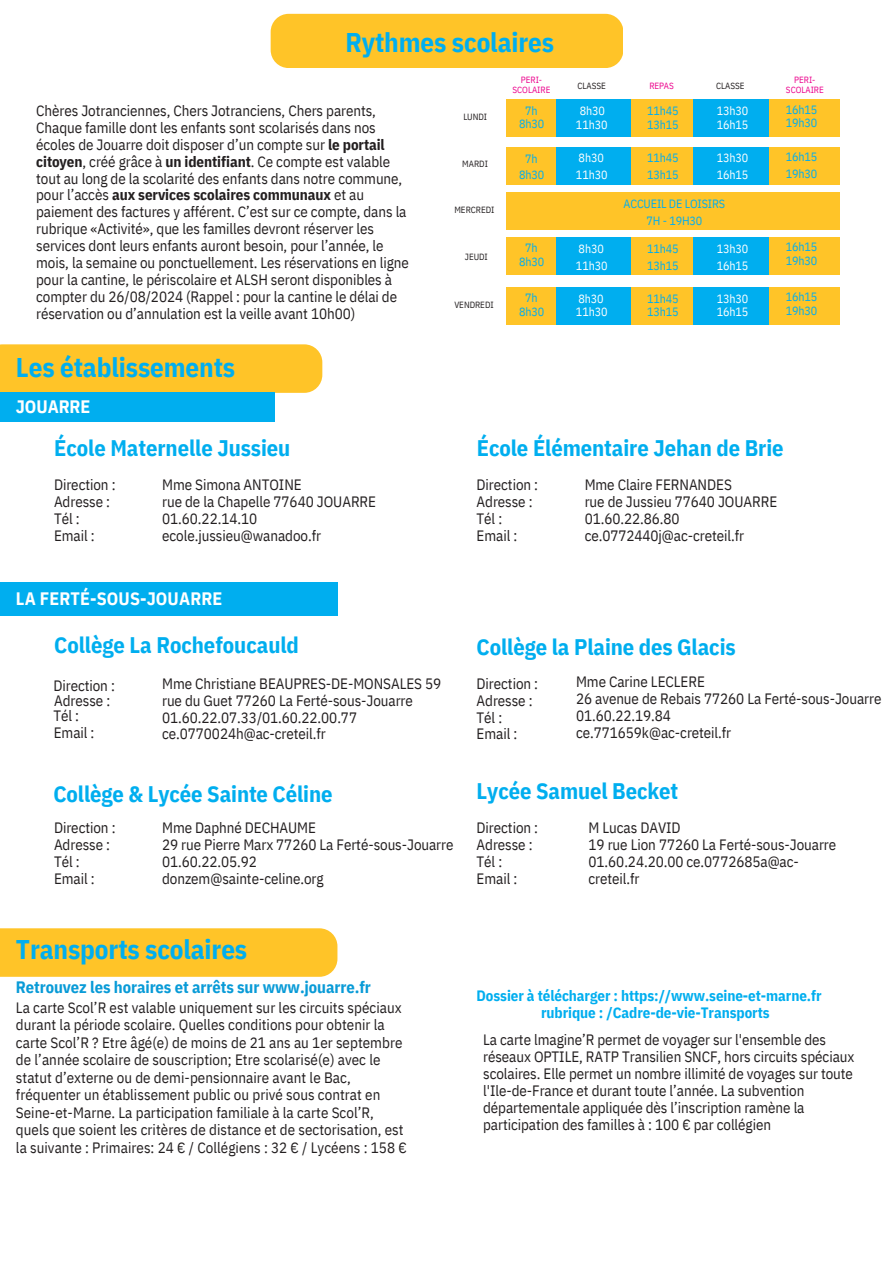
<style>
.page{position:relative;width:894px;height:1264px;background:#fff}
.page>*{position:absolute;margin:0;border:0;box-sizing:border-box;transform-origin:0 0}
.t1{font:700 27px "IBM Plex Sans Cond";letter-spacing:-.005em;color:#00aeef}
.t2{font:700 22.5px "IBM Plex Sans Cond";letter-spacing:-.005em;color:#00aeef}
.t3{font:700 18px "IBM Plex Sans Cond";letter-spacing:.005em;color:#fff}
.t4{font:700 16.5px "IBM Plex Sans Cond";letter-spacing:-.005em;color:#099bd7}
.t5{font:15px/16.8px "IBM Plex Sans Cond";letter-spacing:-.005em;color:#231f20}
.t6{font:700 15px/16.8px "IBM Plex Sans Cond";letter-spacing:-.005em;color:#00aeef}
.t7{font:12px/13.5px "IBM Plex Sans Cond";letter-spacing:-.01em;color:#00aeef}
.t8{font:12px/13.5px "IBM Plex Sans Cond";letter-spacing:-.01em;color:#fff}
.t9{font:9px "IBM Plex Sans Cond";letter-spacing:-.005em;color:#231f20}
.t10{font:9px/10.2px "IBM Plex Sans Cond";color:#ec008c;text-align:center}
.s1{font-weight:700}
</style>
<div class="page">
<div style="left:0;top:582px;width:337px;height:34px;background:#00aeef"></div>
<div style="left:0;top:928px;width:337px;height:48px;background:#ffc428"></div>
<div style="left:0;top:344px;width:322px;height:49px;background:#ffc428"></div>
<div style="left:0;top:393px;width:275px;height:29px;background:#00aeef"></div>
<div style="left:270px;top:14px;width:353px;height:54px;background:#ffc428;border-radius:18px"></div>
<div style="left:630px;top:287px;width:63px;height:37px;background:#ffc428"></div>
<div style="left:555px;top:287px;width:75px;height:37px;background:#00aeef"></div>
<div style="left:693px;top:287px;width:76px;height:37px;background:#00aeef"></div>
<div style="left:769px;top:287px;width:70px;height:37px;background:#ffc428"></div>
<div style="left:507px;top:287px;width:48px;height:37px;background:#ffc428"></div>
<div style="left:630px;top:237px;width:63px;height:37px;background:#ffc428"></div>
<div style="left:555px;top:237px;width:75px;height:37px;background:#00aeef"></div>
<div style="left:693px;top:237px;width:76px;height:37px;background:#00aeef"></div>
<div style="left:769px;top:237px;width:70px;height:37px;background:#ffc428"></div>
<div style="left:507px;top:237px;width:48px;height:37px;background:#ffc428"></div>
<div style="left:630px;top:147px;width:63px;height:37px;background:#ffc428"></div>
<div style="left:555px;top:147px;width:75px;height:37px;background:#00aeef"></div>
<div style="left:693px;top:147px;width:76px;height:37px;background:#00aeef"></div>
<div style="left:769px;top:147px;width:70px;height:37px;background:#ffc428"></div>
<div style="left:507px;top:147px;width:48px;height:37px;background:#ffc428"></div>
<div style="left:630px;top:100px;width:63px;height:37px;background:#ffc428"></div>
<div style="left:555px;top:100px;width:75px;height:37px;background:#00aeef"></div>
<div style="left:693px;top:100px;width:76px;height:37px;background:#00aeef"></div>
<div style="left:769px;top:100px;width:70px;height:37px;background:#ffc428"></div>
<div style="left:507px;top:100px;width:48px;height:37px;background:#ffc428"></div>
<div style="left:507px;top:192px;width:332px;height:37px;background:#ffc428"></div>
<h1 class="t1" style="left:345px;top:21px;width:210px">Rythmes scolaires</h1>
<p class="t5" style="left:36px;top:101px;width:374px">Chères Jotranciennes, Chers Jotranciens, Chers parents, Chaque famille dont les enfants sont scolarisés dans nos écoles de Jouarre doit disposer d’un compte sur <span class="s1">le portail citoyen</span>, créé grâce à <span class="s1">un identifiant</span>. Ce compte est valable tout au long de la scolarité des enfants dans notre commune, pour l’accès <span class="s1">aux services scolaires communaux</span> et au paiement des factures y afférent. C’est sur ce compte, dans la rubrique «Activité», que les familles devront réserver les services dont leurs enfants auront besoin, pour l’année, le mois, la semaine ou ponctuellement. Les réservations en ligne pour la cantine, le périscolaire et ALSH seront disponibles à compter du 26/08/2024 (Rappel : pour la cantine le délai de réservation ou d’annulation est la veille avant 10h00)</p>
<h1 class="t1" style="left:16px;top:346px;width:221px">Les établissements</h1>
<p class="t3" style="left:16px;top:392px;width:76px">JOUARRE</p>
<h2 class="t2" style="left:54px;top:430px;width:238px">École Maternelle Jussieu</h2>
<p class="t5" style="left:54px;top:475px;width:63px">Direction :<br>Adresse :<br>Tél :<br>Email :</p>
<p class="t5" style="left:162px;top:475px;width:215px">Mme Simona ANTOINE<br>rue de la Chapelle 77640 JOUARRE<br>01.60.22.14.10 ecole.jussieu@wanadoo.fr</p>
<p class="t9" style="left:463px;top:110px;width:25px">LUNDI</p>
<p class="t9" style="left:462px;top:157px;width:27px">MARDI</p>
<p class="t9" style="left:454px;top:203px;width:42px">MERCREDI</p>
<p class="t9" style="left:465px;top:249px;width:25px">JEUDI</p>
<p class="t9" style="left:454px;top:297px;width:41px">VENDREDI</p>
<p class="t10" style="left:512px;top:74px;width:39px">PERI-<br>SCOLAIRE</p>
<p class="t9" style="left:577px;top:78px;width:30px">CLASSE</p>
<p class="t10" style="left:649px;top:79px;width:26px">REPAS</p>
<p class="t9" style="left:716px;top:78px;width:30px">CLASSE</p>
<p class="t10" style="left:785px;top:74px;width:39px">PERI-<br>SCOLAIRE</p>
<p class="t7" style="left:519px;top:103px;width:27px;text-align:center">7h<br>8h30</p>
<p class="t7" style="left:519px;top:149px;width:27px;line-height:16.8px;text-align:center">7h<br>8h30</p>
<p class="t8" style="left:576px;top:103px;width:33px;text-align:center">8h30<br>11h30</p>
<p class="t7" style="left:647px;top:103px;width:33px">11h45<br>13h15</p>
<p class="t8" style="left:716px;top:103px;width:33px">13h30<br>16h15</p>
<p class="t8" style="left:576px;top:148px;width:33px;line-height:16.8px">8h30<br>11h30</p>
<p class="t7" style="left:647px;top:148px;width:33px;line-height:16.8px">11h45<br>13h15</p>
<p class="t8" style="left:716px;top:148px;width:33px;line-height:16.8px">13h30<br>16h15</p>
<p class="t7" style="left:623px;top:194px;width:103px;line-height:16.8px;text-align:center">ACCUEIL DE LOISIRS<br>7H - 19H30</p>
<p class="t8" style="left:576px;top:239px;width:33px;line-height:16.8px">8h30<br>11h30</p>
<p class="t7" style="left:647px;top:239px;width:33px;line-height:16.8px">11h45<br>13h15</p>
<p class="t8" style="left:716px;top:239px;width:33px;line-height:16.8px">13h30<br>16h15</p>
<p class="t8" style="left:716px;top:290px;width:33px">13h30<br>16h15</p>
<p class="t7" style="left:519px;top:240px;width:27px;text-align:center">7h<br>8h30</p>
<p class="t7" style="left:519px;top:290px;width:27px;text-align:center">7h<br>8h30</p>
<p class="t8" style="left:576px;top:290px;width:33px">8h30<br>11h30</p>
<p class="t7" style="left:647px;top:290px;width:33px">11h45<br>13h15</p>
<p class="t7" style="left:785px;top:102px;width:33px">16h15<br>19h30</p>
<p class="t7" style="left:785px;top:148px;width:33px;line-height:16.8px">16h15<br>19h30</p>
<p class="t7" style="left:785px;top:239px;width:33px">16h15<br>19h30</p>
<p class="t7" style="left:785px;top:289px;width:33px">16h15<br>19h30</p>
<h2 class="t2" style="left:476px;top:430px;width:308px">École Élémentaire Jehan de Brie</h2>
<p class="t5" style="left:476px;top:475px;width:63px">Direction :<br>Adresse :<br>Tél :<br>Email :</p>
<p class="t5" style="left:584px;top:475px;width:194px">Mme Claire FERNANDES<br>rue de Jussieu 77640 JOUARRE<br>01.60.22.86.80 ce.0772440j@ac-creteil.fr</p>
<p class="t3" style="left:16px;top:584px;width:208px">LA FERTÉ-SOUS-JOUARRE</p>
<h2 class="t2" style="left:54px;top:627px;width:246px">Collège La Rochefoucauld</h2>
<p class="t5" style="left:53px;top:676px;width:63px;line-height:15.8px">Direction :<br>Adresse :<br>Tél :<br>Email :</p>
<p class="t5" style="left:162px;top:673px;width:280px">Mme Christiane BEAUPRES-DE-MONSALES 59 rue du Guet 77260 La Ferté-sous-Jouarre 01.60.22.07.33/01.60.22.00.77 ce.0770024h@ac-creteil.fr</p>
<h2 class="t2" style="left:476px;top:628px;width:260px">Collège la Plaine des Glacis</h2>
<p class="t5" style="left:476px;top:673px;width:63px">Direction :<br>Adresse :<br>Tél :<br>Email :</p>
<p class="t5" style="left:576px;top:672px;width:307px">Mme Carine LECLERE<br>26 avenue de Rebais 77260 La Ferté-sous-Jouarre<br>01.60.22.19.84<br>ce.771659k@ac-creteil.fr</p>
<h2 class="t2" style="left:53px;top:776px;width:280px">Collège &amp; Lycée Sainte Céline</h2>
<p class="t5" style="left:54px;top:818px;width:63px">Direction :<br>Adresse :<br>Tél :<br>Email :</p>
<p class="t5" style="left:162px;top:818px;width:293px">Mme Daphné DECHAUME<br>29 rue Pierre Marx 77260 La Ferté-sous-Jouarre<br>01.60.22.05.92<br>donzem@sainte-celine.org</p>
<h1 class="t1" style="left:16px;top:927px;width:233px">Transports scolaires</h1>
<p class="t4" style="left:16px;top:973px;width:356px">Retrouvez les horaires et arrêts sur www.jouarre.fr</p>
<p class="t5" style="left:16px;top:997px;width:392px;line-height:17.5px">La carte Scol’R est valable uniquement sur les circuits spéciaux durant la période scolaire. Quelles conditions pour obtenir la carte Scol’R ? Etre âgé(e) de moins de 21 ans au 1er septembre de l’année scolaire de souscription; Etre scolarisé(e) avec le statut d’externe ou de demi-pensionnaire avant le Bac, fréquenter un établissement public ou privé sous contrat en Seine-et-Marne. La participation familiale à la carte Scol’R, quels que soient les critères de distance et de sectorisation, est la suivante : Primaires: 24 € / Collégiens : 32 € / Lycéens : 158 €</p>
<h2 class="t2" style="left:476px;top:773px;width:203px">Lycée Samuel Becket</h2>
<p class="t5" style="left:476px;top:818px;width:63px">Direction :<br>Adresse :<br>Tél :<br>Email :</p>
<p class="t5" style="left:588px;top:818px;width:249px">M Lucas DAVID<br>19 rue Lion 77260 La Ferté-sous-Jouarre<br>01.60.24.20.00 ce.0772685a@ac&shy;creteil.fr</p>
<p class="t6" style="left:541px;top:986px;width:282px;text-indent:-65px">Dossier à télécharger : https://www.seine-et-marne.fr rubrique : /Cadre-de-vie-Transports</p>
<p class="t5" style="left:483px;top:1030px;width:372px">La carte lmagine’R permet de voyager sur l'ensemble des réseaux OPTILE, RATP Transilien SNCF, hors circuits spéciaux scolaires. Elle permet un nombre illimité de voyages sur toute l'Ile-de-France et durant toute l’année. La subvention départementale appliquée dès l’inscription ramène la participation des familles à : 100 € par collégien</p>
</div>
